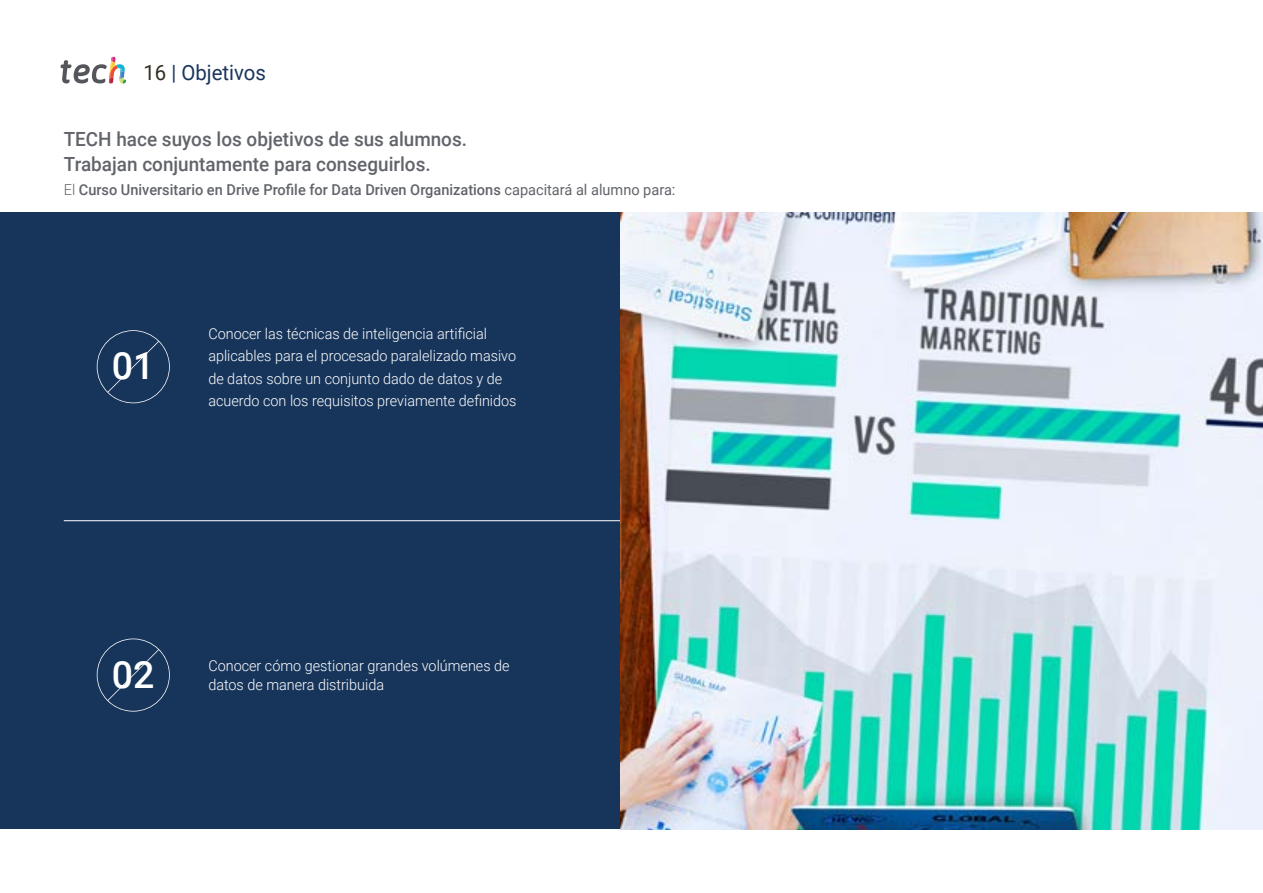
<style>
.page{position:relative;width:1263px;height:893px;background:#fff}
.page>*{position:absolute;margin:0;border:0;box-sizing:border-box;transform-origin:0 0}
.t1{font:500 37.5px "Roboto";color:#fff}
.t2{font:21px "Roboto";color:#1a355c}
.t3{font:500 19.5px/25.5px "Roboto";color:#61646a}
.t4{font:300 15px/22.5px "Roboto";color:#fff;scale:.96 1}
.t5{font:500 15px "Roboto";color:#61646a}
.s1{color:#312e20}
.s2{font-weight:300}
.s3{font-weight:400}
</style>
<div class="page">
<svg style="left:61px;top:57px;width:65px;height:27px"></svg>
<div style="left:0;top:213px;width:621px;height:616px;background:#17355b"></div>
<svg style="left:97px;top:330px;width:73px;height:73px"></svg>
<svg style="left:97px;top:638px;width:73px;height:74px"></svg>
<hr style="left:64px;top:520px;width:1199px;height:1px;background:#fff">
<img style="left:621px;top:213px;width:642px;height:616px">
<h2 class="t2" style="left:144px;top:57px;width:124px"><span class="s1">16</span> | Objetivos</h2>
<h3 class="t3" style="left:64px;top:125px;width:405px">TECH hace suyos los objetivos de sus alumnos.<br>Trabajan conjuntamente para conseguirlos.</h3>
<p class="t5" style="left:64px;top:179px;width:613px"><span class="s2">El</span> Curso Universitario en Drive Profile for Data Driven Organizations <span class="s3">capacitará al alumno para:</span></p>
<h1 class="t1" style="left:112px;top:340px;width:44px">01</h1>
<p class="t4" style="left:208px;top:321px;width:323px">Conocer las técnicas de inteligencia artificial aplicables para el procesado paralelizado masivo de datos sobre un conjunto dado de datos y de acuerdo con los requisitos previamente definidos</p>
<h1 class="t1" style="left:112px;top:648px;width:44px">02</h1>
<p class="t4" style="left:208px;top:654px;width:315px">Conocer cómo gestionar grandes volúmenes de</p>
<p class="t4" style="left:208px;top:673px;width:184px">datos de manera distribuida</p>
</div>
